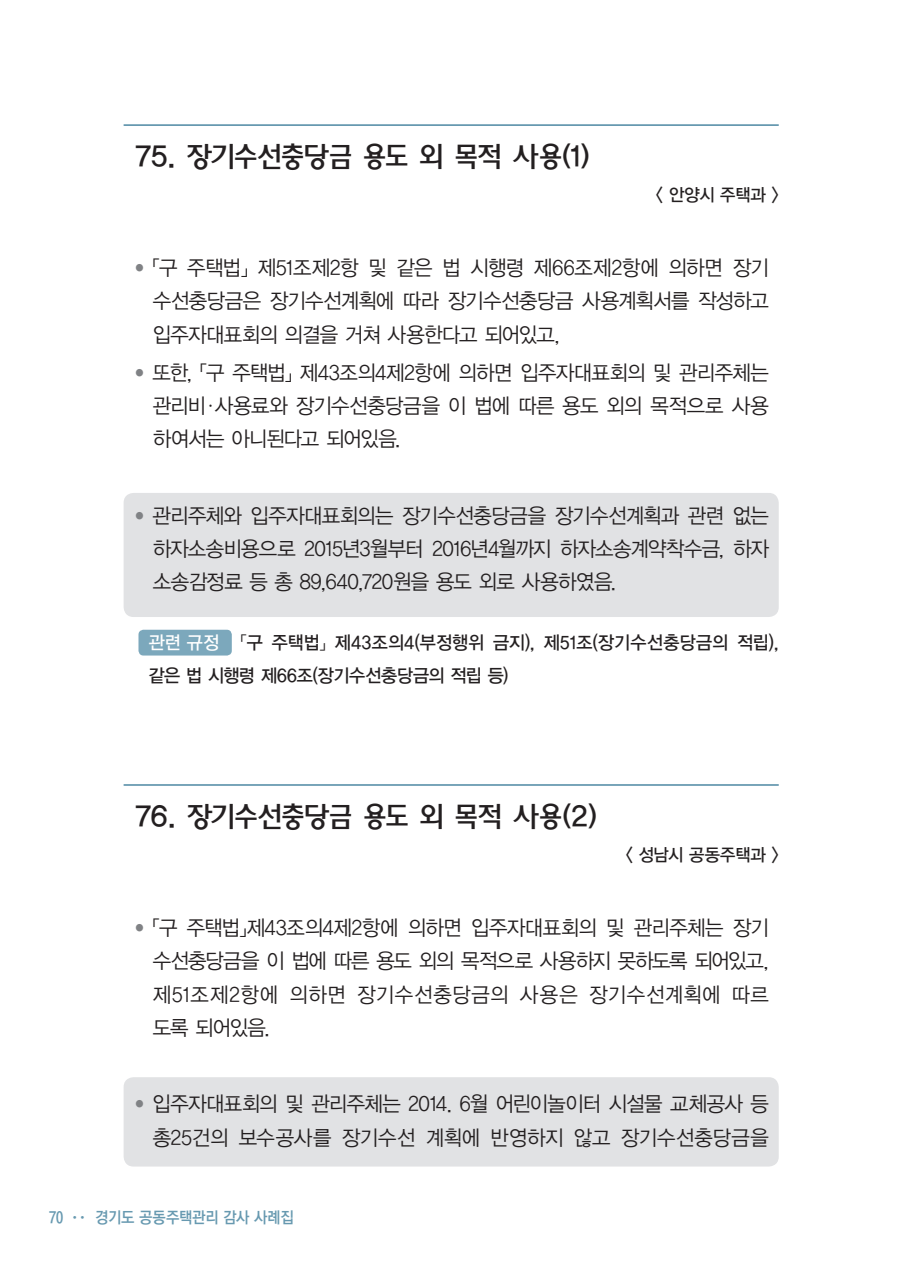
<style>
.page{position:relative;width:903px;height:1278px;background:#fff}
.page>*{position:absolute;margin:0;border:0;box-sizing:border-box;transform-origin:0 0}
.t1{font:28px "Korean AGD B";letter-spacing:-.02em;color:#231f20}
.t2{font:21px/33.2px "YDVYGO12";letter-spacing:-.025em;color:#231f20;text-align:justify;scale:.95 1}
.t3{font:18.38px/32.7px "YDVYGO13";letter-spacing:.005em;color:#231f20;scale:.95 1}
.t4{font:17.5px "YDVYGO13";letter-spacing:-.015em;color:#231f20;scale:.95 1}
.t5{font:15.75px "YDVYGO540";letter-spacing:-.025em;color:#6799b0;scale:.95 1}
.t6{font:15.75px "YDVYGO540";letter-spacing:-.025em;color:#6799b0}
.s1{font-size:14px;color:#808285}
.s2{color:#fff}
</style>
<div class="page">
<div style="left:124px;top:493px;width:654px;height:124px;background:#e1e2e4;border-radius:10px"></div>
<div style="left:124px;top:1077px;width:654px;height:89px;background:#e1e2e4;border-radius:10px"></div>
<hr style="left:124px;top:124px;width:654px;height:2px;background:#6799b0">
<hr style="left:124px;top:784px;width:654px;height:1px;background:#6799b0">
<div style="left:138px;top:629px;width:94px;height:26px;background:#7ca8bc;border-radius:5px"></div>
<h1 class="t1" style="left:135px;top:142px;width:457px">75. 장기수선충당금 용도 외 목적 사용(1)</h1>
<p class="t4" style="left:656px;top:183px;width:131px">&lt; 안양시 주택과 &gt;</p>
<p class="t2" style="left:153px;top:250px;width:650px;text-indent:-19px"><span class="s1">●</span> 「구 주택법」 제51조제2항 및 같은 법 시행령 제66조제2항에 의하면 장기 수선충당금은 장기수선계획에 따라 장기수선충당금 사용계획서를 작성하고 입주자대표회의 의결을 거쳐 사용한다고 되어있고,</p>
<p class="t2" style="left:153px;top:354px;width:650px;text-indent:-19px"><span class="s1">●</span> 또한, 「구 주택법」 제43조의4제2항에 의하면 입주자대표회의 및 관리주체는 관리비ㆍ사용료와 장기수선충당금을 이 법에 따른 용도 외의 목적으로 사용 하여서는 아니된다고 되어있음.</p>
<p class="t2" style="left:153px;top:497px;width:650px;text-indent:-19px"><span class="s1">●</span> 관리주체와 입주자대표회의는 장기수선충당금을 장기수선계획과 관련 없는 하자소송비용으로 2015년3월부터 2016년4월까지 하자소송계약착수금, 하자 소송감정료 등 총 89,640,720원을 용도 외로 사용하였음.</p>
<p class="t3" style="left:148px;top:625px;width:665px"><span class="s2">관련 규정</span> 「구 주택법」 제43조의4(부정행위 금지), 제51조(장기수선충당금의 적립), 같은 법 시행령 제66조(장기수선충당금의 적립 등)</p>
<h1 class="t1" style="left:135px;top:801px;width:464px">76. 장기수선충당금 용도 외 목적 사용(2)</h1>
<p class="t4" style="left:626px;top:842px;width:162px">&lt; 성남시 공동주택과 &gt;</p>
<p class="t2" style="left:153px;top:909px;width:650px;text-indent:-19px"><span class="s1">●</span> 「구 주택법」제43조의4제2항에 의하면 입주자대표회의 및 관리주체는 장기 수선충당금을 이 법에 따른 용도 외의 목적으로 사용하지 못하도록 되어있고, 제51조제2항에 의하면 장기수선충당금의 사용은 장기수선계획에 따르 도록 되어있음.</p>
<p class="t2" style="left:133px;top:1085px;width:670px;text-align:right"><span class="s1">●</span> 입주자대표회의 및 관리주체는 2014. 6월 어린이놀이터 시설물 교체공사 등 총25건의 보수공사를 장기수선 계획에 반영하지 않고 장기수선충당금을</p>
<p class="t6" style="left:49px;top:1206px;width:16px">70</p>
<p class="t5" style="left:72px;top:1206px;width:234px"><sup>●</sup> <sup>●</sup> 경기도 공동주택관리 감사 사례집</p>
</div>
